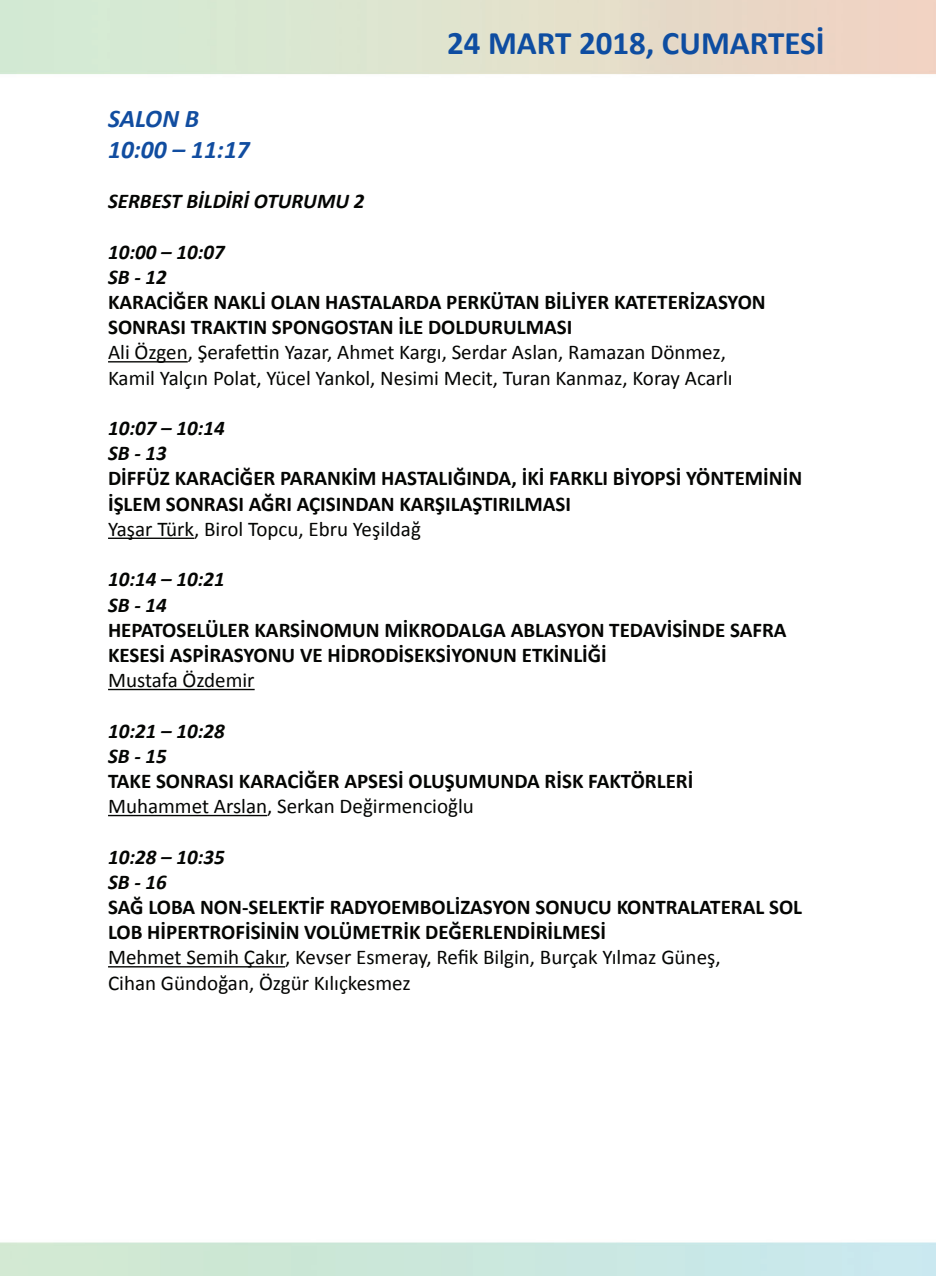
<style>
.page{position:relative;width:936px;height:1276px;background:#fff}
.page>*{position:absolute;margin:0;border:0;box-sizing:border-box;transform-origin:0 0}
.t1{font:700 33px "Calibri";color:#0e4da1}
.t2{font:italic 700 25.5px/30.6px "Calibri";color:#114da0}
.t3{font:700 21px/25.2px "Calibri";color:#040503}
.t4{font:21px/25.2px "Calibri";color:#040503}
.t5{font:italic 700 21px/25.2px "Calibri";color:#040503}
</style>
<div class="page">
<hr style="left:108px;top:361px;width:80px;height:1px;background:#040503">
<hr style="left:108px;top:537px;width:86px;height:2px;background:#040503">
<hr style="left:108px;top:689px;width:147px;height:1px;background:#040503">
<hr style="left:108px;top:815px;width:159px;height:1px;background:#040503">
<hr style="left:108px;top:966px;width:177px;height:1px;background:#040503">
<h1 class="t1" style="left:447px;top:22px;width:379px">24 MART 2018, CUMARTESİ</h1>
<p class="t2" style="left:108px;top:103px;width:143px">SALON B<br>10:00 – 11:17</p>
<p class="t5" style="left:108px;top:189px;width:258px">SERBEST BİLDİRİ OTURUMU 2</p>
<p class="t5" style="left:108px;top:239px;width:118px">10:00 – 10:07<br>SB - 12</p>
<p class="t3" style="left:108px;top:289px;width:659px">KARACİĞER NAKLİ OLAN HASTALARDA PERKÜTAN BİLİYER KATETERİZASYON<br>SONRASI TRAKTIN SPONGOSTAN İLE DOLDURULMASI</p>
<p class="t4" style="left:108px;top:340px;width:626px">Ali Özgen, Şerafettin Yazar, Ahmet Kargı, Serdar Aslan, Ramazan Dönmez,<br>Kamil Yalçın Polat, Yücel Yankol, Nesimi Mecit, Turan Kanmaz, Koray Acarlı</p>
<p class="t5" style="left:108px;top:415px;width:118px">10:07 – 10:14<br>SB - 13</p>
<p class="t3" style="left:108px;top:466px;width:695px">DİFFÜZ KARACİĞER PARANKİM HASTALIĞINDA, İKİ FARKLI BİYOPSİ YÖNTEMİNİN<br>İŞLEM SONRASI AĞRI AÇISINDAN KARŞILAŞTIRILMASI</p>
<p class="t4" style="left:108px;top:516px;width:314px">Yaşar Türk, Birol Topcu, Ebru Yeşildağ</p>
<p class="t5" style="left:108px;top:567px;width:118px">10:14 – 10:21<br>SB - 14</p>
<p class="t3" style="left:108px;top:617px;width:680px">HEPATOSELÜLER KARSİNOMUN MİKRODALGA ABLASYON TEDAVİSİNDE SAFRA<br>KESESİ ASPİRASYONU VE HİDRODİSEKSİYONUN ETKİNLİĞİ</p>
<p class="t4" style="left:108px;top:667px;width:148px">Mustafa Özdemir</p>
<p class="t5" style="left:108px;top:718px;width:118px">10:21 – 10:28<br>SB - 15</p>
<p class="t3" style="left:108px;top:768px;width:586px">TAKE SONRASI KARACİĞER APSESİ OLUŞUMUNDA RİSK FAKTÖRLERİ</p>
<p class="t4" style="left:108px;top:793px;width:367px">Muhammet Arslan, Serkan Değirmencioğlu</p>
<p class="t5" style="left:108px;top:844px;width:118px">10:28 – 10:35<br>SB - 16</p>
<p class="t3" style="left:108px;top:894px;width:695px">SAĞ LOBA NON-SELEKTİF RADYOEMBOLİZASYON SONUCU KONTRALATERAL SOL<br>LOB HİPERTROFİSİNİN VOLÜMETRİK DEĞERLENDİRİLMESİ</p>
<p class="t4" style="left:108px;top:945px;width:614px">Mehmet Semih Çakır, Kevser Esmeray, Refik Bilgin, Burçak Yılmaz Güneş,<br>Cihan Gündoğan, Özgür Kılıçkesmez</p>
</div>
